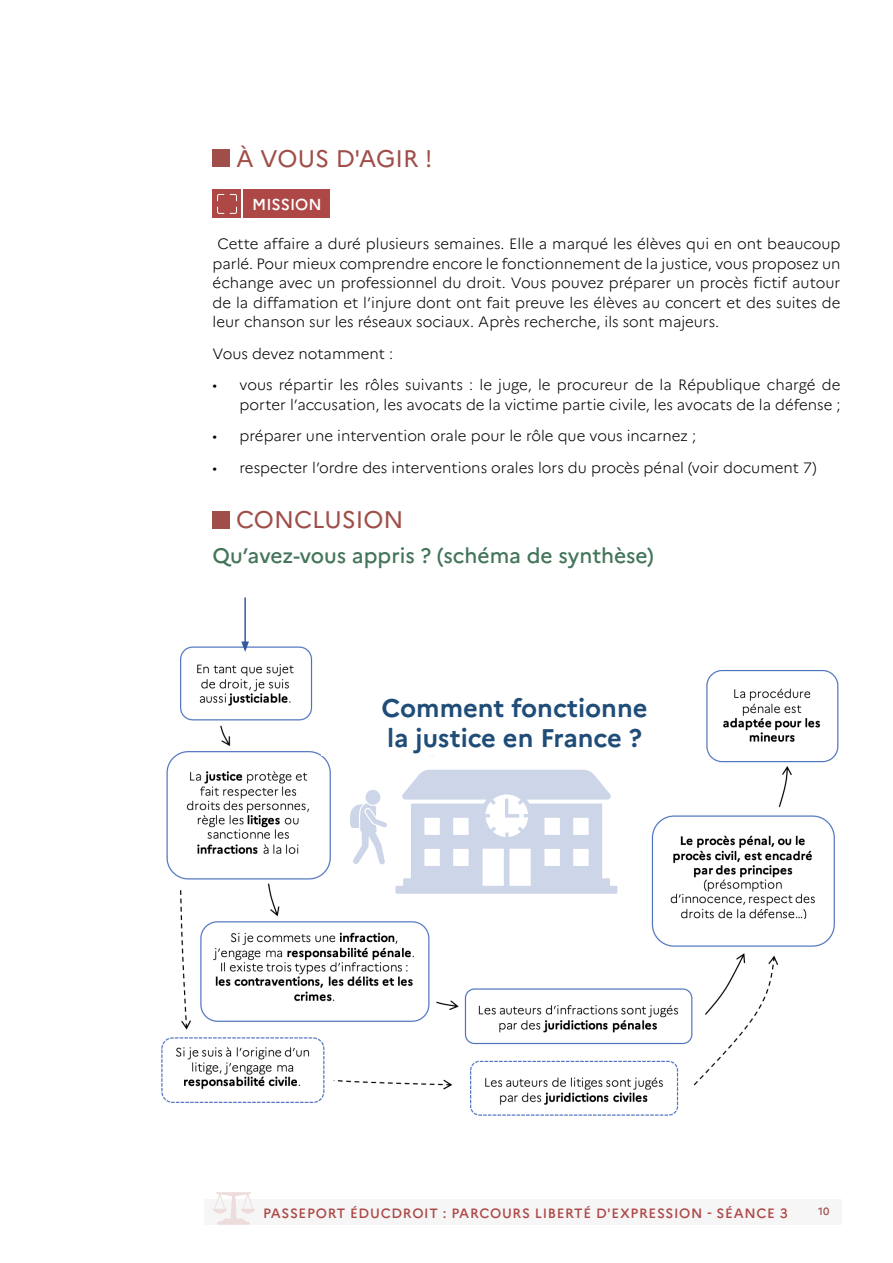
<style>
.page{position:relative;width:893px;height:1263px;background:#fff}
.page>*{position:absolute;margin:0;border:0;box-sizing:border-box;transform-origin:0 0}
.t1{font:700 25.5px/30.6px "Marianne";color:#1f4d78}
.Heading_1{font:24px "Marianne";color:#9f4e49}
.Heading_3{font:500 21px "Marianne";color:#43755a}
.t2{font:500 15.9px "Marianne";color:#fff}
.t3{font:300 15px/19.5px "Marianne";color:#000;text-align:justify}
.t4{font:500 13.5px "Marianne";letter-spacing:.05em;color:#ad4847}
.t5{font:500 10.5px "Marianne";color:#9f4e49}
</style>
<div class="page">
<div style="left:204px;top:1199px;width:638px;height:26px;background:#f6f6f6"></div>
<svg style="left:213px;top:1192px;width:42px;height:33px"></svg>
<div style="left:213px;top:150px;width:17px;height:17px;background:#9f4e49"></div>
<div style="left:213px;top:190px;width:28px;height:28px;background:#ad4847"></div>
<div style="left:244px;top:190px;width:86px;height:28px;background:#ad4847"></div>
<svg style="left:217px;top:194px;width:20px;height:20px"></svg>
<div style="left:213px;top:511px;width:17px;height:17px;background:#9f4e49"></div>
<img style="left:161px;top:646px;width:678px;height:470px">
<div style="left:321px;top:666px;width:339px;height:90px;background:#fff"></div>
<svg style="left:395px;top:770px;width:223px;height:124px"></svg>
<div style="left:365px;top:790px;width:15px;height:15px;background:#cdd5e8;border-radius:50%"></div>
<svg style="left:350px;top:803px;width:37px;height:61px"></svg>
<div style="left:746px;top:919px;width:60px;height:5px;background:#fff"></div>
<hr style="left:244px;top:597px;width:2px;height:47px;background:#3558a2">
<svg style="left:241px;top:641px;width:8px;height:11px"></svg>
<p class="Heading_1" style="left:236px;top:144px;width:198px">À VOUS D'AGIR !</p>
<p class="t2" style="left:252px;top:194px;width:71px">MISSION</p>
<p class="t3" style="left:213px;top:234px;width:629px;text-indent:5px">Cette affaire a duré plusieurs semaines. Elle a marqué les élèves qui en ont beaucoup parlé. Pour mieux comprendre encore le fonctionnement de la justice, vous proposez un échange avec un professionnel du droit. Vous pouvez préparer un procès fictif autour de la diffamation et l’injure dont ont fait preuve les élèves au concert et des suites de leur chanson sur les réseaux sociaux. Après recherche, ils sont majeurs.</p>
<p class="t3" style="left:213px;top:344px;width:182px">Vous devez notamment :</p>
<p class="t3" style="left:213px;top:375px;width:629px;text-align:right">• vous répartir les rôles suivants : le juge, le procureur de la République chargé de porter l’accusation, les avocats de la victime partie civile, les avocats de la défense ;</p>
<p class="t3" style="left:213px;top:426px;width:485px">• préparer une intervention orale pour le rôle que vous incarnez ;</p>
<p class="t3" style="left:213px;top:458px;width:605px">• respecter l’ordre des interventions orales lors du procès pénal (voir document 7)</p>
<p class="Heading_1" style="left:236px;top:505px;width:169px">CONCLUSION</p>
<p class="Heading_3" style="left:213px;top:542px;width:443px">Qu’avez-vous appris ? (schéma de synthèse)</p>
<p class="t1" style="left:382px;top:692px;width:267px">Comment fonctionne la justice en France ?</p>
<p class="t4" style="left:263px;top:1204px;width:526px">PASSEPORT ÉDUCDROIT : PARCOURS LIBERTÉ D'EXPRESSION - SÉANCE 3</p>
<p class="t5" style="left:818px;top:1205px;width:13px">10</p>
</div>
